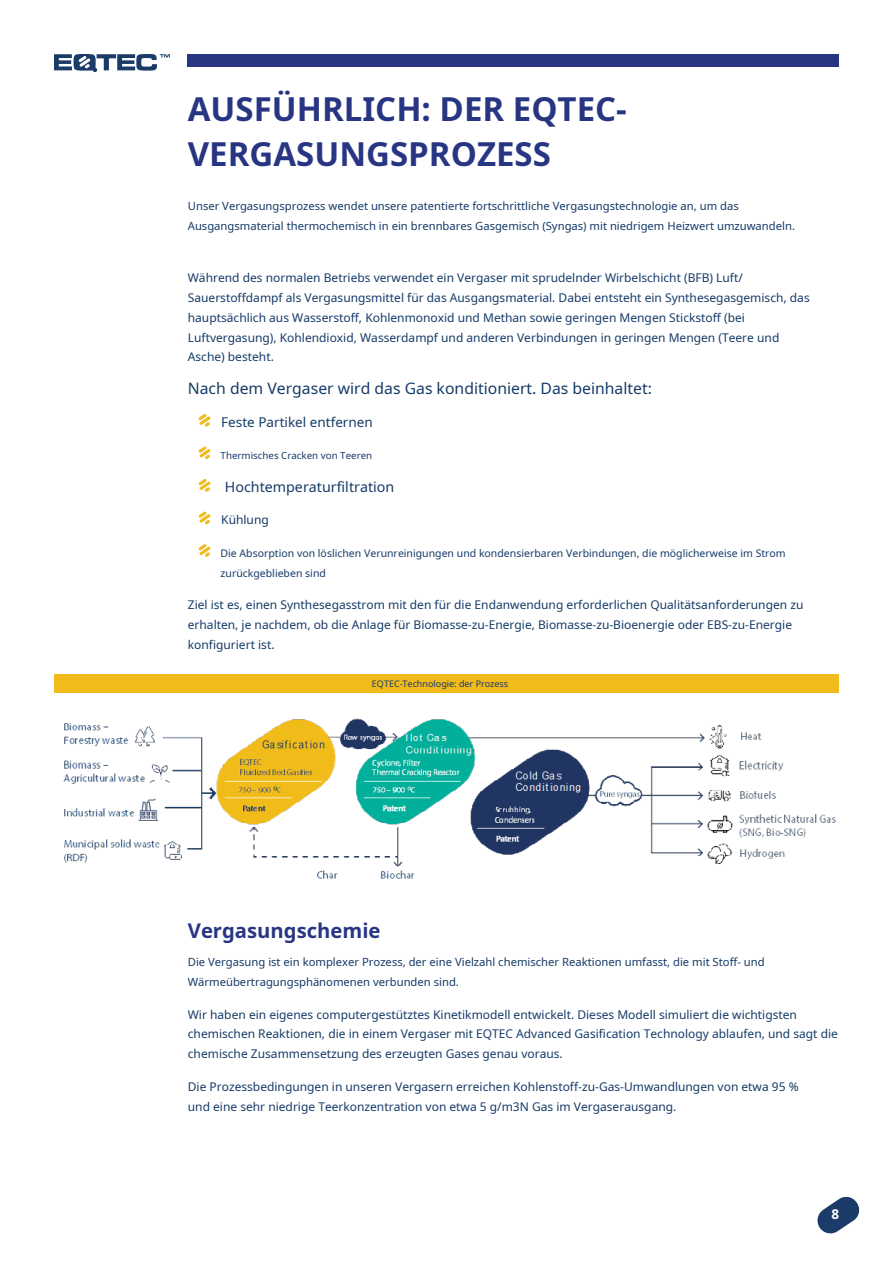
<style>
.page{position:relative;width:893px;height:1263px;background:#fff}
.page>*{position:absolute;margin:0;border:0;box-sizing:border-box;transform-origin:0 0}
.t1{font:700 33px/45px "Noto Sans";color:#283583}
.t2{font:700 20.25px "Noto Sans";color:#283583}
.t3{font:15.75px "Noto Sans";color:#153b68}
.t4{font:14.25px "Noto Sans";color:#153b68}
.t5{font:13.5px "Noto Sans";color:#153b68}
.t6{font:700 13.5px "Noto Sans";color:#fff}
.t7{font:12px/19.8px "Noto Sans";color:#153b68}
.t8{font:11.25px/19.8px "Noto Sans";color:#153b68}
.t9{font:10.5px/19.8px "Noto Sans";color:#153b68}
.t10{font:9.75px "Noto Sans";color:#153b68}
.t11{font:9px "Noto Sans";color:#153b68}
</style>
<div class="page">
<div style="left:188px;top:54px;width:651px;height:13px;background:#283583"></div>
<svg style="left:817px;top:1196px;width:43px;height:38px"></svg>
<svg style="left:54px;top:54px;width:116px;height:18px"></svg>
<svg style="left:198px;top:414px;width:13px;height:13px"></svg>
<svg style="left:198px;top:446px;width:13px;height:13px"></svg>
<svg style="left:198px;top:479px;width:13px;height:13px"></svg>
<svg style="left:198px;top:511px;width:13px;height:13px"></svg>
<svg style="left:198px;top:544px;width:13px;height:13px"></svg>
<img style="left:63px;top:718px;width:773px;height:161px">
<div style="left:54px;top:674px;width:785px;height:19px;background:#f1bb1c"></div>
<h1 class="t1" style="left:188px;top:85px;width:440px">AUSFÜHRLICH: DER EQTEC-<br>VERGASUNGSPROZESS</h1>
<p class="t8" style="left:188px;top:196px;width:609px">Unser Vergasungsprozess wendet unsere patentierte fortschrittliche Vergasungstechnologie an, um das<br>Ausgangsmaterial thermochemisch in ein brennbares Gasgemisch (Syngas) mit niedrigem Heizwert umzuwandeln.</p>
<p class="t7" style="left:188px;top:268px;width:623px">Während des normalen Betriebs verwendet ein Vergaser mit sprudelnder Wirbelschicht (BFB) Luft/ Sauerstoffdampf als Vergasungsmittel für das Ausgangsmaterial. Dabei entsteht ein Synthesegasgemisch, das hauptsächlich aus Wasserstoff, Kohlenmonoxid und Methan sowie geringen Mengen Stickstoff (bei Luftvergasung), Kohlendioxid, Wasserdampf und anderen Verbindungen in geringen Mengen (Teere und Asche) besteht.</p>
<h3 class="t3" style="left:188px;top:377px;width:466px">Nach dem Vergaser wird das Gas konditioniert. Das beinhaltet:</h3>
<p class="t5" style="left:221px;top:412px;width:153px">Feste Partikel entfernen</p>
<p class="t10" style="left:221px;top:449px;width:153px">Thermisches Cracken von Teeren</p>
<p class="t4" style="left:225px;top:476px;width:171px">Hochtemperaturfiltration</p>
<p class="t7" style="left:221px;top:510px;width:49px">Kühlung</p>
<p class="t9" style="left:221px;top:543px;width:567px">Die Absorption von löslichen Verunreinigungen und kondensierbaren Verbindungen, die möglicherweise im Strom zurückgeblieben sind</p>
<p class="t7" style="left:188px;top:595px;width:617px">Ziel ist es, einen Synthesegasstrom mit den für die Endanwendung erforderlichen Qualitätsanforderungen zu erhalten, je nachdem, ob die Anlage für Biomasse-zu-Energie, Biomasse-zu-Bioenergie oder EBS-zu-Energie konfiguriert ist.</p>
<p class="t11" style="left:372px;top:677px;width:138px">EQTEC-Technologie: der Prozess</p>
<h2 class="t2" style="left:188px;top:916px;width:194px">Vergasungschemie</h2>
<p class="t8" style="left:188px;top:952px;width:578px">Die Vergasung ist ein komplexer Prozess, der eine Vielzahl chemischer Reaktionen umfasst, die mit Stoff- und<br>Wärmeübertragungsphänomenen verbunden sind.</p>
<p class="t7" style="left:188px;top:1004px;width:652px">Wir haben ein eigenes computergestütztes Kinetikmodell entwickelt. Dieses Modell simuliert die wichtigsten chemischen Reaktionen, die in einem Vergaser mit EQTEC Advanced Gasification Technology ablaufen, und sagt die chemische Zusammensetzung des erzeugten Gases genau voraus.</p>
<p class="t7" style="left:188px;top:1076px;width:612px">Die Prozessbedingungen in unseren Vergasern erreichen Kohlenstoff-zu-Gas-Umwandlungen von etwa 95 % und eine sehr niedrige Teerkonzentration von etwa 5 g/m3N Gas im Vergaserausgang.</p>
<p class="t6" style="left:831px;top:1204px;width:9px">8</p>
</div>
